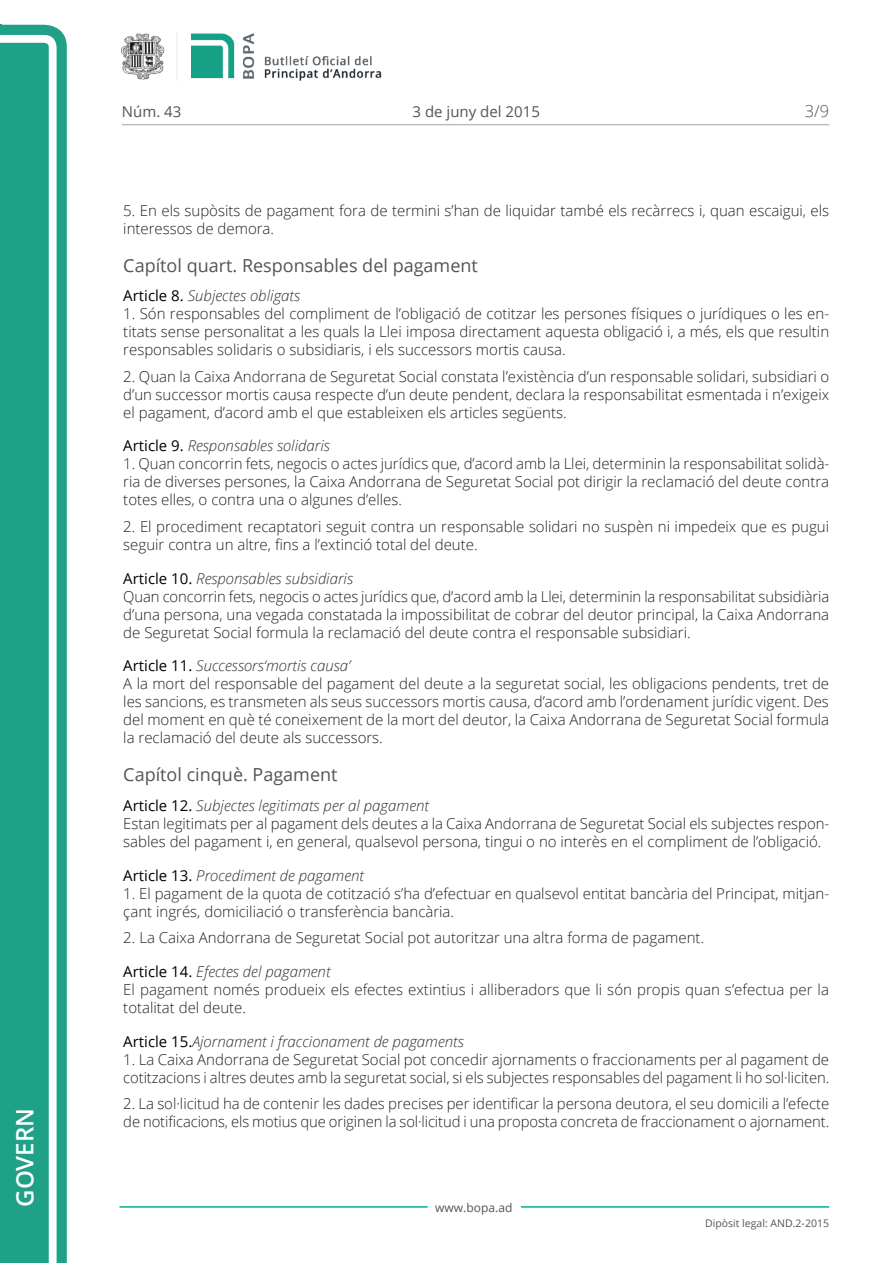
<style>
.page{position:relative;width:893px;height:1263px;background:#fff}
.page>*{position:absolute;margin:0;border:0;box-sizing:border-box;transform-origin:0 0}
.t1{font:600 24px "Open Sans";color:#fff}
.Titol_6{font:18px "Open Sans";color:#545454}
.t2{font:300 16.5px "Open Sans";color:#545454}
.Body_text{font:300 15px/18px "Open Sans";color:#231f20}
.Titol_7-8{font:italic 300 15px "Open Sans";color:#303030}
.Titol_7{font:italic 300 15px "Open Sans";color:#303030}
.t3{font:15px "Open Sans";color:#545454}
.t4{font:12px "Open Sans";color:#545454}
.t5{font:10.5px "Open Sans";color:#545454}
.s1{font-weight:400;font-style:normal;color:#000}
</style>
<div class="page">
<svg style="left:0;top:25px;width:67px;height:1238px;fill:#1ea187"></svg>
<div style="left:0;top:43px;width:49px;height:1220px;background:#1ea187"></div>
<img style="left:122px;top:32px;width:260px;height:49px">
<hr style="left:119px;top:1206px;width:309px;height:2px;background:#00ae91">
<hr style="left:521px;top:1206px;width:308px;height:2px;background:#00ae91">
<hr style="left:122px;top:124px;width:707px;height:1px;background:#bcbdc0">
<h1 class="t1" style="left:8px;top:1207px;width:100px;rotate:-90deg">Govern</h1>
<p class="t3" style="left:122px;top:102px;width:61px">Núm. 43</p>
<p class="t3" style="left:413px;top:102px;width:129px">3 de juny del 2015</p>
<p class="t2" style="left:805px;top:100px;width:26px">3/9</p>
<p class="Body_text" style="left:123px;top:201px;width:707px">5. En els supòsits de pagament fora de termini s’han de liquidar també els recàrrecs i, quan escaigui, els interessos de demora.</p>
<p class="Titol_6" style="left:123px;top:253px;width:356px">Capítol quart. Responsables del pagament</p>
<p class="Titol_7-8" style="left:123px;top:285px;width:178px"><span class="s1">Article 8.</span> Subjectes obligats</p>
<p class="Body_text" style="left:123px;top:304px;width:707px;text-align:justify">1. Són responsables del compliment de l’obligació de cotitzar les persones físiques o jurídiques o les en&shy;titats sense personalitat a les quals la Llei imposa directament aquesta obligació i, a més, els que resultin responsables solidaris o subsidiaris, i els successors mortis causa.</p>
<p class="Body_text" style="left:123px;top:367px;width:707px;text-align:justify">2. Quan la Caixa Andorrana de Seguretat Social constata l’existència d’un responsable solidari, subsidiari o d’un successor mortis causa respecte d’un deute pendent, declara la responsabilitat esmentada i n’exigeix el pagament, d’acord amb el que estableixen els articles següents.</p>
<p class="Titol_7-8" style="left:123px;top:436px;width:208px"><span class="s1">Article 9.</span> Responsables solidaris</p>
<p class="Body_text" style="left:123px;top:455px;width:707px;text-align:justify">1. Quan concorrin fets, negocis o actes jurídics que, d’acord amb la Llei, determinin la responsabilitat solidà&shy;ria de diverses persones, la Caixa Andorrana de Seguretat Social pot dirigir la reclamació del deute contra totes elles, o contra una o algunes d’elles.</p>
<p class="Body_text" style="left:123px;top:517px;width:707px">2. El procediment recaptatori seguit contra un responsable solidari no suspèn ni impedeix que es pugui seguir contra un altre, fins a l’extinció total del deute.</p>
<p class="Titol_7-8" style="left:123px;top:568px;width:231px"><span class="s1">Article 10.</span> Responsables subsidiaris</p>
<p class="Body_text" style="left:123px;top:587px;width:708px;text-align:justify">Quan concorrin fets, negocis o actes jurídics que, d’acord amb la Llei, determinin la responsabilitat subsidiària d’una persona, una vegada constatada la impossibilitat de cobrar del deutor principal, la Caixa Andorrana de Seguretat Social formula la reclamació del deute contra el responsable subsidiari.</p>
<p class="Titol_7" style="left:123px;top:656px;width:228px"><span class="s1">Article 11.</span> Successors‘mortis causa’</p>
<p class="Body_text" style="left:123px;top:675px;width:707px;text-align:justify">A la mort del responsable del pagament del deute a la seguretat social, les obligacions pendents, tret de les sancions, es transmeten als seus successors mortis causa, d’acord amb l’ordenament jurídic vigent. Des del moment en què té coneixement de la mort del deutor, la Caixa Andorrana de Seguretat Social formula la reclamació del deute als successors.</p>
<p class="Titol_6" style="left:123px;top:763px;width:216px">Capítol cinquè. Pagament</p>
<p class="Titol_7-8" style="left:123px;top:795px;width:307px"><span class="s1">Article 12.</span> Subjectes legitimats per al pagament</p>
<p class="Body_text" style="left:123px;top:814px;width:707px">Estan legitimats per al pagament dels deutes a la Caixa Andorrana de Seguretat Social els subjectes respon&shy;sables del pagament i, en general, qualsevol persona, tingui o no interès en el compliment de l’obligació.</p>
<p class="Titol_7-8" style="left:123px;top:865px;width:242px"><span class="s1">Article 13.</span> Procediment de pagament</p>
<p class="Body_text" style="left:123px;top:884px;width:707px">1. El pagament de la quota de cotització s’ha d’efectuar en qualsevol entitat bancària del Principat, mitjan&shy;çant ingrés, domiciliació o transferència bancària.</p>
<p class="Body_text" style="left:123px;top:928px;width:582px">2. La Caixa Andorrana de Seguretat Social pot autoritzar una altra forma de pagament.</p>
<p class="Titol_7-8" style="left:123px;top:961px;width:209px"><span class="s1">Article 14.</span> Efectes del pagament</p>
<p class="Body_text" style="left:123px;top:980px;width:707px">El pagament només produeix els efectes extintius i alliberadors que li són propis quan s’efectua per la totalitat del deute.</p>
<p class="Titol_7-8" style="left:123px;top:1031px;width:342px"><span class="s1">Article 15.</span>Ajornament i fraccionament de pagaments</p>
<p class="Body_text" style="left:123px;top:1050px;width:707px">1. La Caixa Andorrana de Seguretat Social pot concedir ajornaments o fraccionaments per al pagament de cotitzacions i altres deutes amb la seguretat social, si els subjectes responsables del pagament li ho sol·liciten.</p>
<p class="Body_text" style="left:123px;top:1094px;width:708px">2. La sol·licitud ha de contenir les dades precises per identificar la persona deutora, el seu domicili a l’efecte de notificacions, els motius que originen la sol·licitud i una proposta concreta de fraccionament o ajornament.</p>
<p class="t4" style="left:435px;top:1199px;width:79px">www.bopa.ad</p>
<p class="t5" style="left:705px;top:1216px;width:125px">Dipòsit legal: AND.2-2015</p>
</div>
